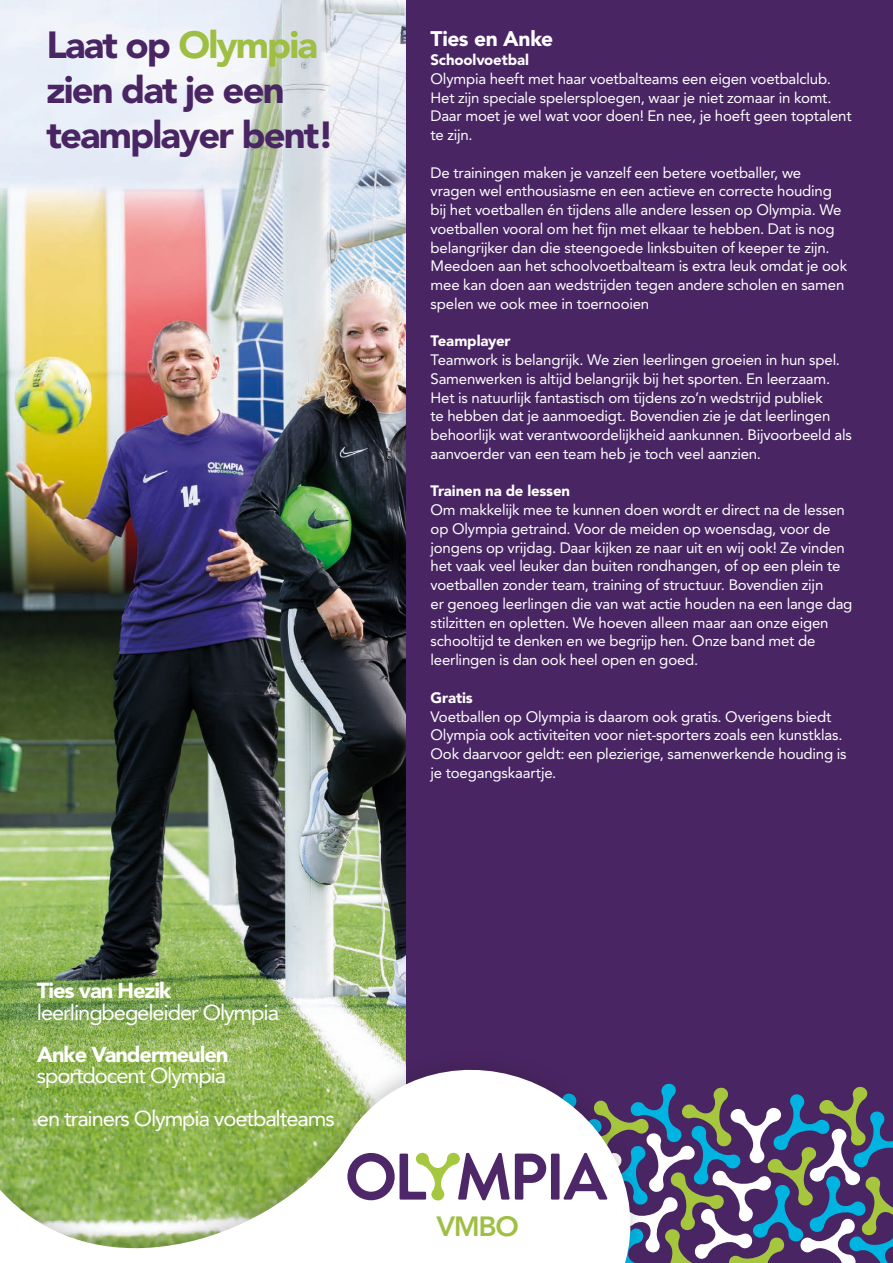
<style>
.page{position:relative;width:893px;height:1263px;background:#4a2564}
.page>*{position:absolute;margin:0;border:0;box-sizing:border-box;transform-origin:0 0}
.t1{font:900 37.5px "Avenir";letter-spacing:-.05em;color:#4a2564}
.t2{font:900 37.5px "Avenir";letter-spacing:-.05em;color:#9ebf43}
.t3{font:800 27.6px "Avenir";color:#9ebf43}
.t4{font:21.45px "Avenir";letter-spacing:-.05em;color:#fff}
.t5{font:900 21.45px "Avenir";letter-spacing:-.05em;color:#fff}
.tussenkopje{font:900 21px "Avenir";letter-spacing:-.015em;color:#fff}
.body{font:15px/18.8px "Avenir";letter-spacing:-.015em;color:#fff}
.tussenkopje-2{font:900 15px "Avenir";letter-spacing:-.01em;color:#fff}
.s1{color:#4a2564}
</style>
<div class="page">
<img style="left:0;top:0;width:406px;height:1006px">
<svg style="left:0;top:1006px;width:534px;height:77px"></svg>
<svg style="left:0;top:1083px;width:893px;height:180px"></svg>
<p class="t2" style="left:47px;top:23px;width:273px"><span class="s1">Laat op</span> Olympia</p>
<p class="t1" style="left:47px;top:68px;width:240px">zien dat je een</p>
<p class="t1" style="left:47px;top:113px;width:289px">teamplayer bent!</p>
<p class="t5" style="left:37px;top:978px;width:136px">Ties van Hezik</p>
<p class="t4" style="left:37px;top:1000px;width:244px">leerlingbegeleider Olympia</p>
<p class="t5" style="left:37px;top:1042px;width:193px">Anke Vandermeulen</p>
<p class="t4" style="left:37px;top:1063px;width:191px">sportdocent Olympia</p>
<p class="t4" style="left:37px;top:1106px;width:299px">en trainers Olympia voetbalteams</p>
<p class="tussenkopje" style="left:431px;top:26px;width:124px">Ties en Anke</p>
<p class="tussenkopje-2" style="left:431px;top:51px;width:100px">Schoolvoetbal</p>
<p class="body" style="left:431px;top:69px;width:423px">Olympia heeft met haar voetbalteams een eigen voetbalclub.<br>Het zijn speciale spelersploegen, waar je niet zomaar in komt.<br>Daar moet je wel wat voor doen! En nee, je hoeft geen toptalent te zijn.</p>
<p class="body" style="left:431px;top:163px;width:418px">De trainingen maken je vanzelf een betere voetballer, we vragen wel enthousiasme en een actieve en correcte houding bij het voetballen én tijdens alle andere lessen op Olympia. We voetballen vooral om het fijn met elkaar te hebben. Dat is nog belangrijker dan die steengoede linksbuiten of keeper te zijn.<br>Meedoen aan het schoolvoetbalteam is extra leuk omdat je ook mee kan doen aan wedstrijden tegen andere scholen en samen spelen we ook mee in toernooien</p>
<p class="tussenkopje-2" style="left:431px;top:332px;width:82px">Teamplayer</p>
<p class="body" style="left:431px;top:351px;width:423px">Teamwork is belangrijk. We zien leerlingen groeien in hun spel.<br>Samenwerken is altijd belangrijk bij het sporten. En leerzaam.<br>Het is natuurlijk fantastisch om tijdens zo’n wedstrijd publiek<br>te hebben dat je aanmoedigt. Bovendien zie je dat leerlingen behoorlijk wat verantwoordelijkheid aankunnen. Bijvoorbeeld als aanvoerder van een team heb je toch veel aanzien.</p>
<p class="tussenkopje-2" style="left:431px;top:482px;width:141px">Trainen na de lessen</p>
<p class="body" style="left:431px;top:501px;width:416px">Om makkelijk mee te kunnen doen wordt er direct na de lessen op Olympia getraind. Voor de meiden op woensdag, voor de jongens op vrijdag. Daar kijken ze naar uit en wij ook! Ze vinden het vaak veel leuker dan buiten rondhangen, of op een plein te voetballen zonder team, training of structuur. Bovendien zijn</p>
<p class="body" style="left:431px;top:594px;width:423px">er genoeg leerlingen die van wat actie houden na een lange dag stilzitten en opletten. We hoeven alleen maar aan onze eigen schooltijd te denken en we begrijp hen. Onze band met de leerlingen is dan ook heel open en goed.</p>
<p class="tussenkopje-2" style="left:431px;top:688px;width:44px">Gratis</p>
<p class="body" style="left:431px;top:707px;width:418px">Voetballen op Olympia is daarom ook gratis. Overigens biedt Olympia ook activiteiten voor niet-sporters zoals een kunstklas.<br>Ook daarvoor geldt: een plezierige, samenwerkende houding is je toegangskaartje.</p>
<p class="t3" style="left:436px;top:1210px;width:84px">VMBO</p>
</div>
